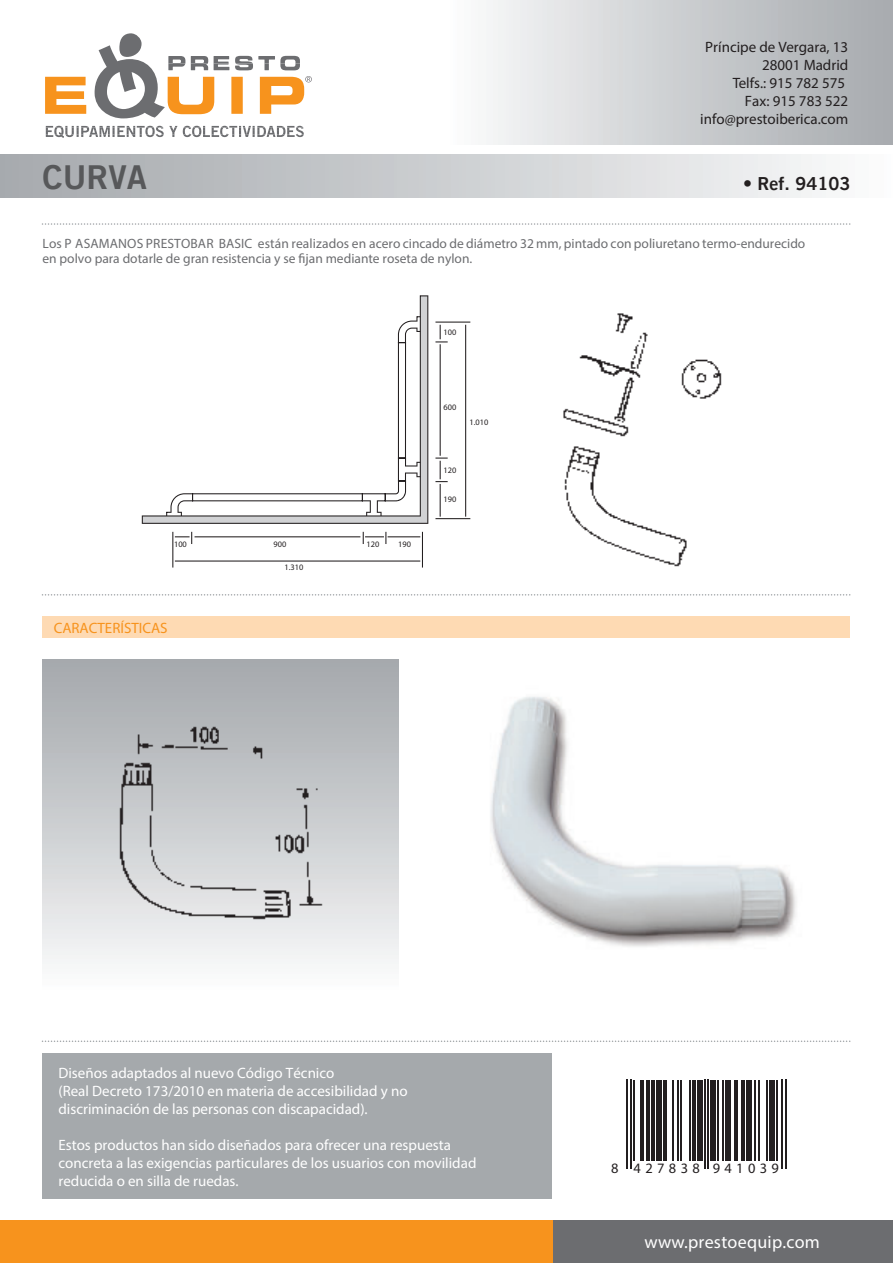
<style>
.page{position:relative;width:893px;height:1263px;background:#fff}
.page>*{position:absolute;margin:0;border:0;box-sizing:border-box;transform-origin:0 0}
.t1{font:33px "Trade Gothic LT Std Bd 2";color:#57585a}
.t2{font:18px "Trade Gothic Bold Two";letter-spacing:.015em;color:#fff}
.t3{font:18px "Trade Gothic LT Std Bd 2";color:#231f20}
.t4{font:italic 15px/18px "Trade Gothic Bold Two";color:#fff}
.t5{font:15px/18px "Trade Gothic Bold Two";color:#fff}
.t6{font:15px/18px "Trade Gothic";color:#231f20;text-align:right}
.t7{font:15px "Trade Gothic Bold Two";color:#f7931d}
.t8{font:14.4px "Helvetica Neue";letter-spacing:.305em;color:#231f20}
.t9{font:13.5px/15px "Trade Gothic";color:#6c6d70}
.t10{font:8.4px "Trade Gothic";color:#231f20}
.s1{font-family:"Trade Gothic Bold Two"}
</style>
<div class="page">
<div style="left:0;top:155px;width:893px;height:42px;background:linear-gradient(to right,#a3a7ab,#fafafb)"></div>
<svg style="left:42px;top:1040px;width:808px;height:2px"></svg>
<div style="left:43px;top:1053px;width:509px;height:146px;background:#a5a9ac"></div>
<div style="left:43px;top:659px;width:356px;height:333px;background:linear-gradient(to bottom,#a2a6aa,#fbfbfc)"></div>
<svg style="left:42px;top:594px;width:808px;height:1px"></svg>
<svg style="left:42px;top:223px;width:808px;height:2px"></svg>
<img style="left:563px;top:313px;width:159px;height:254px">
<svg style="left:142px;top:295px;width:286px;height:229px"></svg>
<hr style="left:435px;top:322px;width:35px;height:1px;background:#231f20">
<hr style="left:435px;top:518px;width:35px;height:1px;background:#231f20">
<hr style="left:422px;top:532px;width:1px;height:35px;background:#231f20">
<hr style="left:172px;top:532px;width:1px;height:35px;background:#231f20">
<svg style="left:435px;top:325px;width:13px;height:17px"></svg>
<hr style="left:440px;top:344px;width:1px;height:112px;background:#231f20">
<svg style="left:435px;top:458px;width:13px;height:24px"></svg>
<hr style="left:440px;top:484px;width:1px;height:33px;background:#231f20">
<hr style="left:465px;top:325px;width:1px;height:192px;background:#231f20">
<hr style="left:388px;top:536px;width:32px;height:1px;background:#231f20">
<svg style="left:363px;top:532px;width:23px;height:12px"></svg>
<hr style="left:195px;top:536px;width:165px;height:1px;background:#231f20">
<svg style="left:175px;top:532px;width:17px;height:12px"></svg>
<hr style="left:175px;top:560px;width:245px;height:2px;background:#231f20">
<div style="left:43px;top:616px;width:807px;height:21px;background:#fedab3"></div>
<img style="left:490px;top:697px;width:307px;height:250px">
<img style="left:105px;top:704px;width:231px;height:242px">
<hr style="left:627px;top:1080px;width:1px;height:89px;background:#231f20">
<hr style="left:630px;top:1080px;width:2px;height:89px;background:#231f20">
<hr style="left:633px;top:1080px;width:2px;height:80px;background:#231f20">
<hr style="left:640px;top:1080px;width:3px;height:80px;background:#231f20">
<hr style="left:647px;top:1080px;width:3px;height:80px;background:#231f20">
<hr style="left:652px;top:1080px;width:3px;height:80px;background:#231f20">
<div style="left:657px;top:1080px;width:5px;height:80px;background:#231f20"></div>
<hr style="left:663px;top:1080px;width:4px;height:80px;background:#231f20">
<hr style="left:672px;top:1080px;width:2px;height:80px;background:#231f20">
<hr style="left:677px;top:1080px;width:2px;height:80px;background:#231f20">
<hr style="left:680px;top:1080px;width:2px;height:80px;background:#231f20">
<hr style="left:689px;top:1080px;width:2px;height:80px;background:#231f20">
<hr style="left:692px;top:1080px;width:4px;height:80px;background:#231f20">
<div style="left:697px;top:1080px;width:5px;height:80px;background:#231f20"></div>
<hr style="left:704px;top:1080px;width:2px;height:89px;background:#231f20">
<hr style="left:707px;top:1080px;width:2px;height:89px;background:#231f20">
<div style="left:711px;top:1080px;width:5px;height:80px;background:#231f20"></div>
<hr style="left:717px;top:1080px;width:2px;height:80px;background:#231f20">
<hr style="left:723px;top:1080px;width:1px;height:80px;background:#231f20">
<div style="left:726px;top:1080px;width:5px;height:80px;background:#231f20"></div>
<hr style="left:734px;top:1080px;width:4px;height:80px;background:#231f20">
<hr style="left:741px;top:1080px;width:4px;height:80px;background:#231f20">
<div style="left:746px;top:1080px;width:5px;height:80px;background:#231f20"></div>
<hr style="left:755px;top:1080px;width:1px;height:80px;background:#231f20">
<hr style="left:758px;top:1080px;width:2px;height:80px;background:#231f20">
<hr style="left:766px;top:1080px;width:2px;height:80px;background:#231f20">
<div style="left:770px;top:1080px;width:5px;height:80px;background:#231f20"></div>
<hr style="left:776px;top:1080px;width:2px;height:80px;background:#231f20">
<hr style="left:781px;top:1080px;width:2px;height:89px;background:#231f20">
<hr style="left:785px;top:1080px;width:2px;height:89px;background:#231f20">
<div style="left:553px;top:1220px;width:340px;height:43px;background:#6c6d70"></div>
<div style="left:0;top:1220px;width:553px;height:43px;background:#f7931d"></div>
<div style="left:446px;top:0;width:447px;height:145px;background:linear-gradient(to right,#fbfcfc,#a4a8ac)"></div>
<svg style="left:45px;top:33px;width:267px;height:86px"></svg>
<svg style="left:46px;top:126px;width:258px;height:12px"></svg>
<h1 class="t1" style="left:43px;top:156px;width:106px">CURVA</h1>
<p class="t6" style="left:700px;top:38px;width:150px">Príncipe de Vergara, 13<br>28001 Madrid<br>Telfs.: 915 782 575<br>Fax: 915 783 522 info@prestoiberica.com</p>
<h2 class="t3" style="left:743px;top:172px;width:109px">• Ref. 94103</h2>
<p class="t9" style="left:43px;top:235px;width:764px">Los P <span class="s1">ASAMANOS PRESTOBAR BASIC</span> están realizados en acero cincado de diámetro 32 mm, pintado con poliuretano termo-endurecido en polvo para dotarle de gran resistencia y se fijan mediante roseta de nylon.</p>
<p class="t10" style="left:444px;top:327px;width:14px">100</p>
<p class="t10" style="left:174px;top:539px;width:14px">100</p>
<p class="t10" style="left:273px;top:539px;width:14px">900</p>
<p class="t10" style="left:367px;top:539px;width:14px">120</p>
<p class="t10" style="left:398px;top:539px;width:14px">190</p>
<p class="t7" style="left:54px;top:618px;width:116px">CARACTERÍSTICAS</p>
<p class="t10" style="left:284px;top:562px;width:20px">1.310</p>
<p class="t10" style="left:444px;top:401px;width:14px">600</p>
<p class="t10" style="left:470px;top:417px;width:20px">1.010</p>
<p class="t10" style="left:444px;top:465px;width:14px">120</p>
<p class="t10" style="left:444px;top:494px;width:14px">190</p>
<p class="t5" style="left:58px;top:1064px;width:351px">Diseños adaptados al nuevo Código Técnico<br>(Real Decreto 173/2010 en materia de accesibilidad y no discriminación de las personas con discapacidad).</p>
<p class="t4" style="left:58px;top:1136px;width:419px">Estos productos han sido diseñados para ofrecer una respuesta concreta a las exigencias particulares de los usuarios con movilidad reducida o en silla de ruedas.</p>
<p class="t8" style="left:611px;top:1159px;width:169px">8 427838 941039</p>
<h2 class="t2" style="left:644px;top:1231px;width:177px">www.prestoequip.com</h2>
</div>
